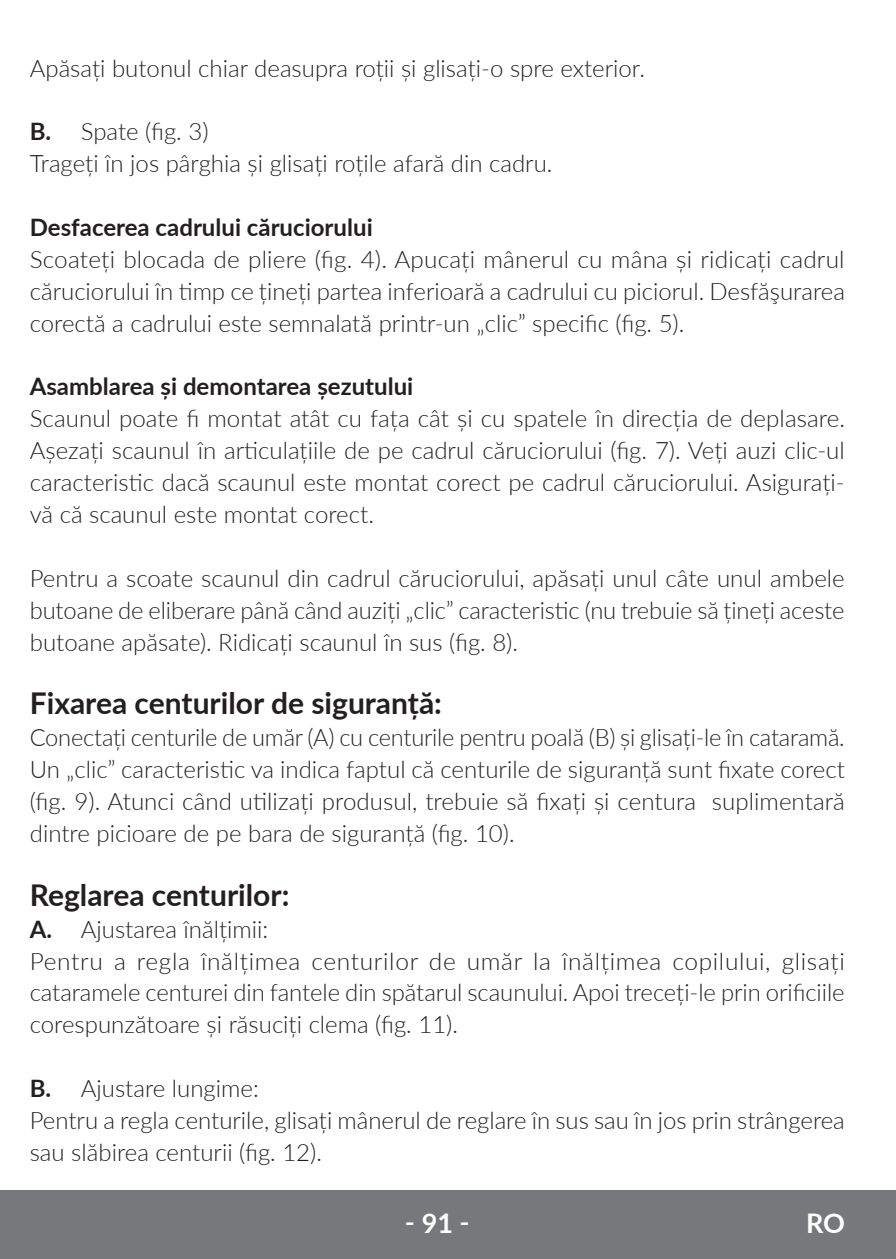
<style>
.page{position:relative;width:896px;height:1259px;background:#fff}
.page>*{position:absolute;margin:0;border:0;box-sizing:border-box;transform-origin:0 0}
.t1{font:700 30px "Lato";color:#231f20}
.t2{font:700 27px "Lato";color:#fff}
.t3{font:300 24px/31.8px "Lato";color:#231f20;text-align:justify}
.t4{font:700 24px "Lato";color:#231f20}
.s1{font-weight:700}
</style>
<div class="page">
<div style="left:0;top:1190px;width:895px;height:69px;background:#76787b"></div>
<p class="t3" style="left:30px;top:51px;width:617px">Apăsați butonul chiar deasupra roții și glisați-o spre exterior.</p>
<p class="t3" style="left:30px;top:115px;width:524px"><span class="s1">B.</span> Spate (fig. 3)<br>Trageți în jos pârghia și glisați roțile afară din cadru.</p>
<p class="t4" style="left:30px;top:210px;width:344px">Desfacerea cadrului căruciorului</p>
<p class="t3" style="left:30px;top:242px;width:816px">Scoateți blocada de pliere (fig. 4). Apucați mânerul cu mâna și ridicați cadrul căruciorului în timp ce țineți partea inferioară a cadrului cu piciorul. Desfăşurarea corectă a cadrului este semnalată printr-un „clic” specific (fig. 5).</p>
<p class="t4" style="left:30px;top:369px;width:385px">Asamblarea și demontarea șezutului</p>
<p class="t3" style="left:30px;top:402px;width:816px">Scaunul poate fi montat atât cu fața cât și cu spatele în direcția de deplasare.<br>Așezați scaunul în articulațiile de pe cadrul căruciorului (fig. 7). Veți auzi clic-ul caracteristic dacă scaunul este montat corect pe cadrul căruciorului. Asigurați&shy;vă că scaunul este montat corect.</p>
<p class="t3" style="left:30px;top:561px;width:816px">Pentru a scoate scaunul din cadrul căruciorului, apăsați unul câte unul ambele butoane de eliberare până când auziți „clic” caracteristic (nu trebuie să țineți aceste butoane apăsate). Ridicați scaunul în sus (fig. 8).</p>
<p class="t1" style="left:30px;top:681px;width:413px">Fixarea centurilor de siguranță:</p>
<p class="t3" style="left:30px;top:721px;width:816px">Conectați centurile de umăr (A) cu centurile pentru poală (B) și glisați-le în cataramă.<br>Un „clic” caracteristic va indica faptul că centurile de siguranță sunt fixate corect (fig. 9). Atunci când utilizați produsul, trebuie să fixați și centura suplimentară dintre picioare de pe bara de siguranță (fig. 10).</p>
<p class="t1" style="left:30px;top:873px;width:261px">Reglarea centurilor:</p>
<p class="t3" style="left:30px;top:912px;width:816px;text-align:left"><span class="s1">A.</span> Ajustarea înălțimii:<br>Pentru a regla înălțimea centurilor de umăr la înălțimea copilului, glisați cataramele centurei din fantele din spătarul scaunului. Apoi treceți-le prin orificiile corespunzătoare și răsuciți clema (fig. 11).</p>
<p class="t3" style="left:30px;top:1072px;width:816px;text-align:left"><span class="s1">B.</span> Ajustare lungime:<br>Pentru a regla centurile, glisați mânerul de reglare în sus sau în jos prin strângerea sau slăbirea centurii (fig. 12).</p>
<p class="t2" style="left:405px;top:1203px;width:66px">‑ 91 ‑</p>
<p class="t2" style="left:806px;top:1203px;width:40px">RO</p>
</div>
